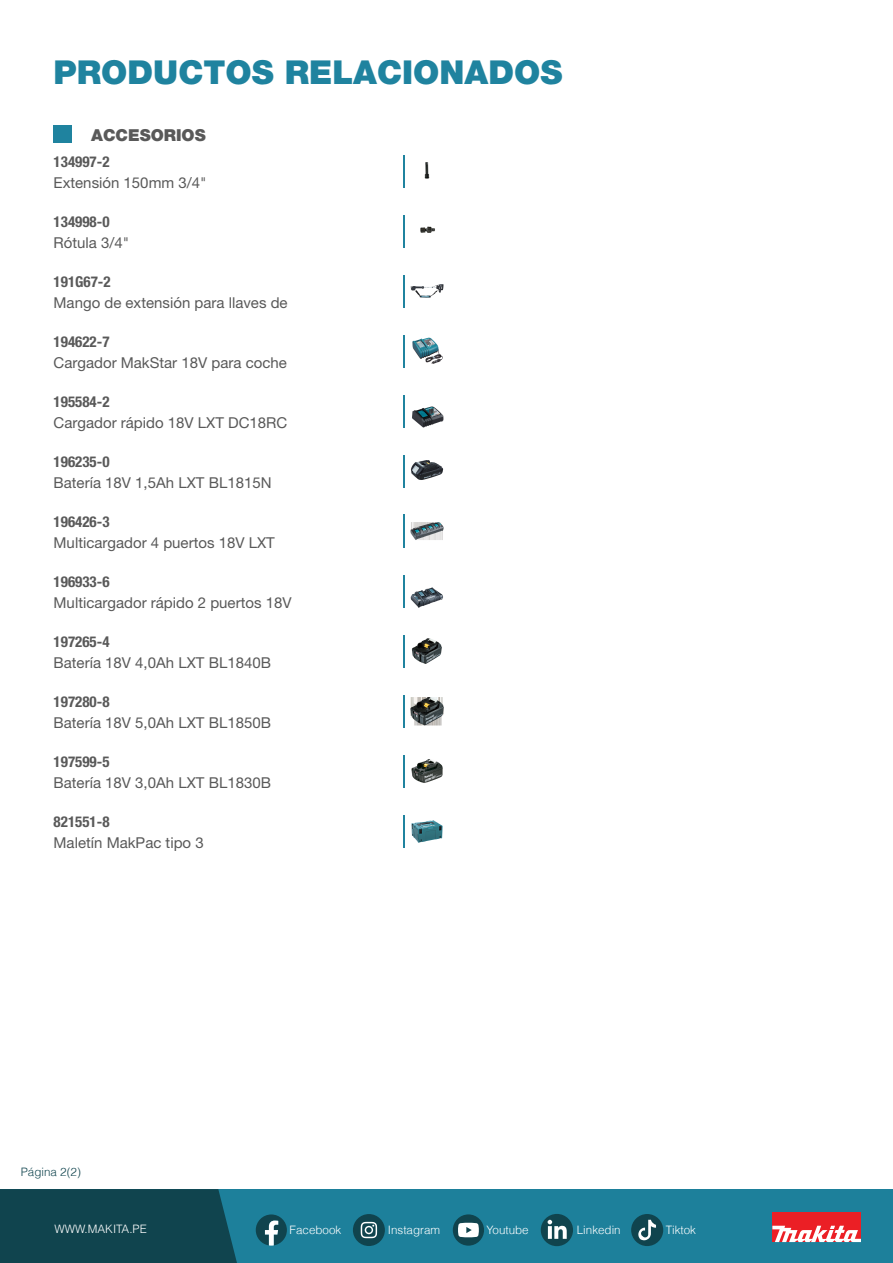
<style>
.page{position:relative;width:893px;height:1263px;background:#fff}
.page>*{position:absolute;margin:0;border:0;box-sizing:border-box;transform-origin:0 0}
.t1{font:900 33px "Helvetica Neue LT Std";color:#1f839f}
.t2{font:900 16.5px "Helvetica Neue LT Std";color:#595959}
.t3{font:15px "Helvetica Neue LT Std";color:#595959}
.t4{font:700 condensed 15px "Helvetica Neue LT Std";color:#595959}
.t5{font:300 11.55px "Helvetica";color:#fff}
.t6{font:300 11.55px "Helvetica";color:#10444e}
</style>
<div class="page">
<div style="left:54px;top:125px;width:18px;height:18px;background:#1f839f"></div>
<hr style="left:403px;top:155px;width:2px;height:33px;background:#1f839f">
<img style="left:424px;top:162px;width:6px;height:17px">
<hr style="left:403px;top:215px;width:2px;height:33px;background:#1f839f">
<img style="left:420px;top:226px;width:15px;height:7px">
<hr style="left:403px;top:275px;width:2px;height:33px;background:#1f839f">
<img style="left:411px;top:284px;width:33px;height:14px">
<hr style="left:403px;top:335px;width:2px;height:33px;background:#1f839f">
<img style="left:412px;top:337px;width:31px;height:27px">
<hr style="left:403px;top:395px;width:2px;height:33px;background:#1f839f">
<img style="left:412px;top:406px;width:32px;height:22px">
<hr style="left:403px;top:455px;width:2px;height:33px;background:#1f839f">
<img style="left:411px;top:460px;width:33px;height:20px">
<hr style="left:403px;top:515px;width:2px;height:33px;background:#1f839f">
<img style="left:411px;top:522px;width:33px;height:18px">
<hr style="left:403px;top:575px;width:2px;height:33px;background:#1f839f">
<img style="left:411px;top:588px;width:32px;height:20px">
<hr style="left:403px;top:635px;width:2px;height:33px;background:#1f839f">
<img style="left:411px;top:638px;width:31px;height:26px">
<hr style="left:403px;top:695px;width:2px;height:33px;background:#1f839f">
<img style="left:411px;top:697px;width:33px;height:29px">
<hr style="left:403px;top:755px;width:2px;height:33px;background:#1f839f">
<img style="left:411px;top:759px;width:32px;height:24px">
<hr style="left:403px;top:815px;width:2px;height:33px;background:#1f839f">
<img style="left:411px;top:820px;width:32px;height:23px">
<div style="left:0;top:1189px;width:892px;height:74px;background:#1d809b"></div>
<div style="left:0;top:1189px;width:237px;height:74px;background:#10444e"></div>
<svg style="left:256px;top:1214px;width:31px;height:32px"></svg>
<div style="left:540px;top:1214px;width:33px;height:32px;background:#10444e;border-radius:50%"></div>
<svg style="left:547px;top:1220px;width:19px;height:19px"></svg>
<div style="left:453px;top:1214px;width:31px;height:32px;background:#10444e;border-radius:50%"></div>
<svg style="left:458px;top:1223px;width:21px;height:14px"></svg>
<div style="left:631px;top:1214px;width:32px;height:32px;background:#10444e;border-radius:50%"></div>
<svg style="left:638px;top:1220px;width:18px;height:20px"></svg>
<div style="left:353px;top:1214px;width:32px;height:32px;background:#10444e;border-radius:50%"></div>
<svg style="left:361px;top:1222px;width:16px;height:16px"></svg>
<div style="left:772px;top:1213px;width:89px;height:29px;background:#eb1f25"></div>
<svg style="left:772px;top:1226px;width:89px;height:16px"></svg>
<h1 class="t1" style="left:54px;top:52px;width:510px">PRODUCTOS RELACIONADOS</h1>
<p class="t2" style="left:91px;top:125px;width:116px">ACCESORIOS</p>
<p class="t4" style="left:54px;top:153px;width:57px">134997-2</p>
<p class="t3" style="left:54px;top:174px;width:154px">Extensión 150mm 3/4"</p>
<p class="t4" style="left:54px;top:213px;width:57px">134998-0</p>
<p class="t3" style="left:54px;top:234px;width:77px">Rótula 3/4"</p>
<p class="t4" style="left:54px;top:273px;width:59px">191G67-2</p>
<p class="t3" style="left:54px;top:294px;width:235px">Mango de extensión para llaves de</p>
<p class="t4" style="left:54px;top:333px;width:57px">194622-7</p>
<p class="t3" style="left:54px;top:354px;width:235px">Cargador MakStar 18V para coche</p>
<p class="t4" style="left:54px;top:393px;width:57px">195584-2</p>
<p class="t3" style="left:54px;top:414px;width:235px">Cargador rápido 18V LXT DC18RC</p>
<p class="t4" style="left:54px;top:453px;width:57px">196235-0</p>
<p class="t3" style="left:54px;top:474px;width:219px">Batería 18V 1,5Ah LXT BL1815N</p>
<p class="t4" style="left:54px;top:513px;width:57px">196426-3</p>
<p class="t3" style="left:54px;top:534px;width:223px">Multicargador 4 puertos 18V LXT</p>
<p class="t4" style="left:54px;top:573px;width:57px">196933-6</p>
<p class="t3" style="left:54px;top:594px;width:239px">Multicargador rápido 2 puertos 18V</p>
<p class="t4" style="left:54px;top:633px;width:57px">197265-4</p>
<p class="t3" style="left:54px;top:654px;width:219px">Batería 18V 4,0Ah LXT BL1840B</p>
<p class="t4" style="left:54px;top:693px;width:57px">197280-8</p>
<p class="t3" style="left:54px;top:714px;width:219px">Batería 18V 5,0Ah LXT BL1850B</p>
<p class="t4" style="left:54px;top:753px;width:57px">197599-5</p>
<p class="t3" style="left:54px;top:774px;width:219px">Batería 18V 3,0Ah LXT BL1830B</p>
<p class="t4" style="left:54px;top:813px;width:57px">821551-8</p>
<p class="t3" style="left:54px;top:834px;width:152px">Maletín MakPac tipo 3</p>
<p class="t6" style="left:21px;top:1165px;width:62px">Página 2(2)</p>
<p class="t5" style="left:54px;top:1222px;width:94px">WWW.MAKITA.PE</p>
<p class="t5" style="left:289px;top:1222px;width:53px">Facebook</p>
<p class="t5" style="left:388px;top:1222px;width:54px">Instagram</p>
<p class="t5" style="left:486px;top:1222px;width:44px">Youtube</p>
<p class="t5" style="left:577px;top:1222px;width:45px">Linkedin</p>
<p class="t5" style="left:665px;top:1222px;width:32px">Tiktok</p>
</div>
